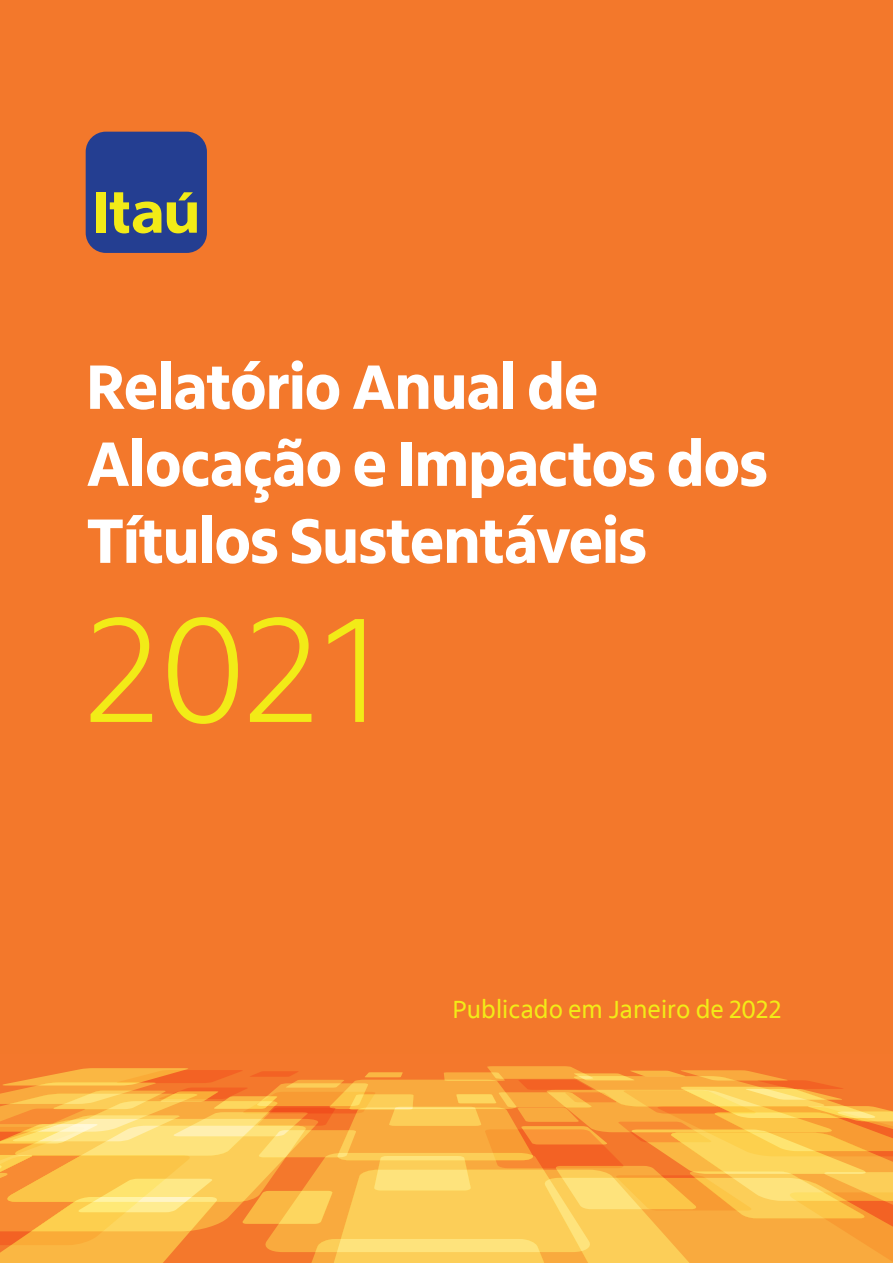
<style>
.page{position:relative;width:893px;height:1263px;background:#fff}
.page>*{position:absolute;margin:0;border:0;box-sizing:border-box;transform-origin:0 0}
.t1{font:300 152.4px "Itau Display";color:#f2eb17}
.t2{font:800 64.2px/76.9px "Itau Display";letter-spacing:-.01em;color:#fff}
.t3{font:25.5px "Itau Display";letter-spacing:.03em;color:#f2eb17}
</style>
<div class="page">
<div style="left:0;top:0;width:893px;height:887px;background:#f3782b"></div>
<div style="left:86px;top:132px;width:121px;height:121px;background:#243e91;border-radius:20px"></div>
<div style="left:96px;top:192px;width:9px;height:41px;background:#f2eb17"></div>
<svg style="left:110px;top:192px;width:51px;height:41px"></svg>
<svg style="left:167px;top:192px;width:30px;height:41px"></svg>
<div style="left:0;top:887px;width:893px;height:376px;background:#f4782c"></div>
<svg style="left:0;top:1066px;width:893px;height:197px;background:#f9b44b"></svg>
<p class="t2" style="left:86px;top:349px;width:683px">Relatório Anual de<br>Alocação e Impactos dos<br>Títulos Sustentáveis</p>
<h1 class="t1" style="left:86px;top:585px;width:294px">2021</h1>
<p class="t3" style="left:453px;top:994px;width:330px">Publicado em Janeiro de 2022</p>
</div>
